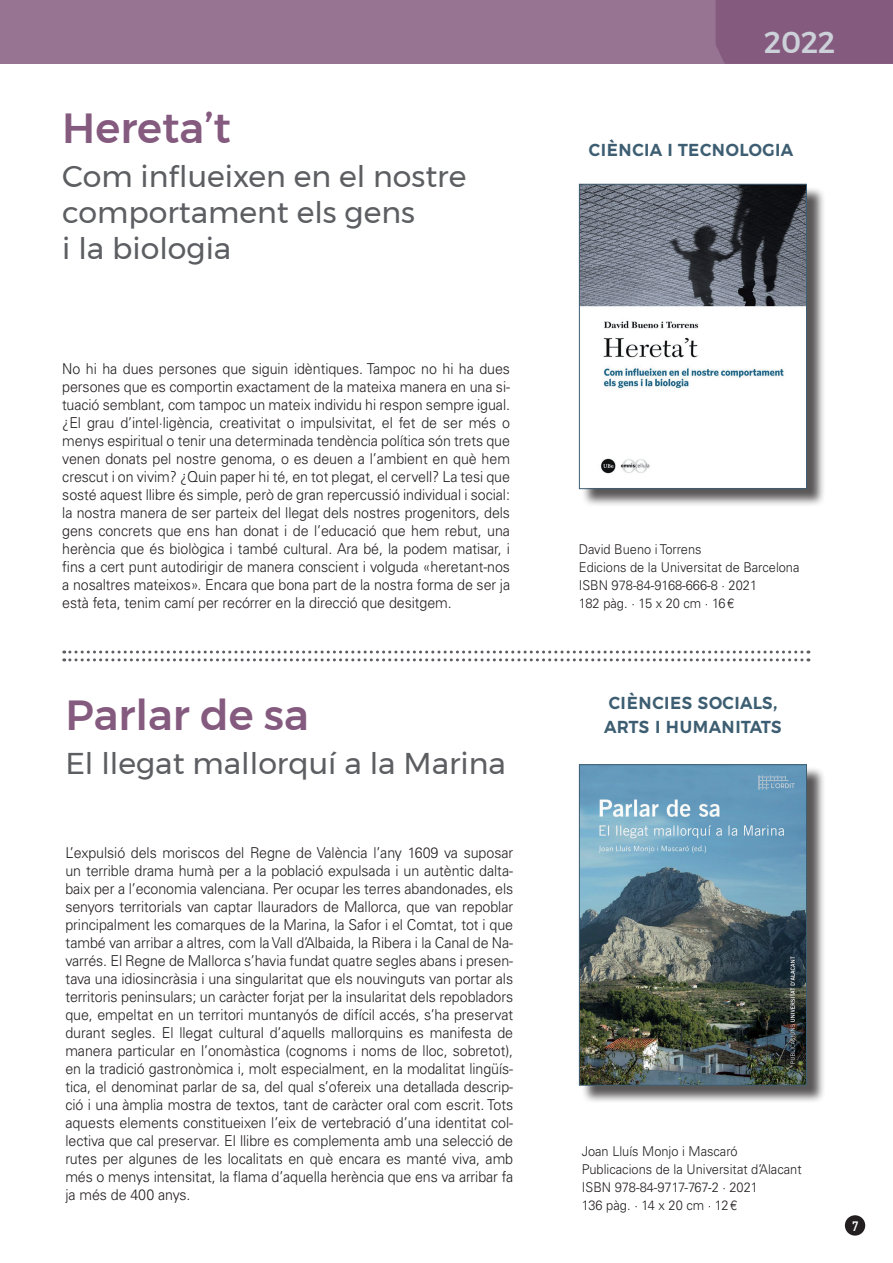
<style>
.page{position:relative;width:893px;height:1263px;background:#fff}
.page>*{position:absolute;margin:0;border:0;box-sizing:border-box;transform-origin:0 0}
.t1{font:500 42px "Montserrat";color:#855a7f}
.t2{font:30px/36px "Montserrat";color:#5c5e62}
.t3{font:500 30px "Montserrat";color:#ccd0d8;scale:.95 1}
.t4{font:500 21px/24px "Montserrat";color:#3d5e72;scale:.95 1}
.t5{font:300 15px/18px "Univers";letter-spacing:-.005em;color:#231f20;text-align:justify;scale:.95 1}
.t6{font:300 13.5px/18px "Univers";color:#231f20;scale:.95 1}
.t7{font:13.5px "DIN Mittelschrift";color:#fff;scale:.95 1}
</style>
<div class="page">
<div style="left:844px;top:1214px;width:22px;height:23px;background:#231f20;border-radius:50%"></div>
<div style="left:843px;top:1213px;width:24px;height:25px;border:2px solid #fff;border-radius:50%"></div>
<svg style="left:64px;top:650px;width:745px;height:11px"></svg>
<div style="left:0;top:0;width:893px;height:64px;background:#977492"></div>
<div style="left:716px;top:0;width:177px;height:64px;background:#855a7f"></div>
<div style="left:581px;top:186px;width:244px;height:322px;background:#231f20;opacity:.75"></div>
<img style="left:581px;top:186px;width:224px;height:301px">
<div style="left:579px;top:184px;width:228px;height:305px;border:1px solid #3e5e72"></div>
<div style="left:581px;top:766px;width:244px;height:338px;background:#231f20;opacity:.75"></div>
<img style="left:581px;top:766px;width:224px;height:317px">
<div style="left:579px;top:764px;width:228px;height:321px;border:1px solid #3e5e72"></div>
<h1 class="t1" style="left:62px;top:95px;width:170px">Hereta’t</h1>
<h2 class="t2" style="left:62px;top:158px;width:406px">Com influeixen en el nostre comportament els gens<br>i la biologia</h2>
<p class="t5" style="left:62px;top:360px;width:473px">No hi ha dues persones que siguin idèntiques. Tampoc no hi ha dues persones que es comportin exactament de la mateixa manera en una si&shy;tuació semblant, com tampoc un mateix individu hi respon sempre igual. ¿El grau d’intel·ligència, creativitat o impulsivitat, el fet de ser més o menys espiritual o tenir una determinada tendència política són trets que venen donats pel nostre genoma, o es deuen a l’ambient en què hem crescut i on vivim? ¿Quin paper hi té, en tot plegat, el cervell? La tesi que sosté aquest llibre és simple, però de gran repercussió individual i social: la nostra manera de ser parteix del llegat dels nostres progenitors, dels gens concrets que ens han donat i de l’educació que hem rebut, una herència que és biològica i també cultural. Ara bé, la podem matisar, i fins a cert punt autodirigir de manera conscient i volguda «heretant-nos a nosaltres mateixos». Encara que bona part de la nostra forma de ser ja està feta, tenim camí per recórrer en la direcció que desitgem.</p>
<h1 class="t1" style="left:65px;top:682px;width:245px">Parlar de sa</h1>
<h2 class="t2" style="left:65px;top:745px;width:442px">El llegat mallorquí a la Marina</h2>
<p class="t5" style="left:65px;top:843px;width:473px">L’expulsió dels moriscos del Regne de València l’any 1609 va suposar un terrible drama humà per a la població expulsada i un autèntic dalta&shy;baix per a l’economia valenciana. Per ocupar les terres abandonades, els senyors territorials van captar llauradors de Mallorca, que van repoblar principalment les comarques de la Marina, la Safor i el Comtat, tot i que també van arribar a altres, com la Vall d’Albaida, la Ribera i la Canal de Na&shy;varrés. El Regne de Mallorca s’havia fundat quatre segles abans i presen&shy;tava una idiosincràsia i una singularitat que els nouvinguts van portar als territoris peninsulars; un caràcter forjat per la insularitat dels repobladors que, empeltat en un territori muntanyós de difícil accés, s’ha preservat durant segles. El llegat cultural d’aquells mallorquins es manifesta de manera particular en l’onomàstica (cognoms i noms de lloc, sobretot), en la tradició gastronòmica i, molt especialment, en la modalitat lingüís&shy;tica, el denominat parlar de sa, del qual s’ofereix una detallada descrip&shy;ció i una àmplia mostra de textos, tant de caràcter oral com escrit. Tots aquests elements constitueixen l’eix de vertebració d’una identitat col· lectiva que cal preservar. El llibre es complementa amb una selecció de rutes per algunes de les localitats en què encara es manté viva, amb més o menys intensitat, la flama d’aquella herència que ens va arribar fa ja més de 400 anys.</p>
<h2 class="t3" style="left:764px;top:18px;width:76px">2022</h2>
<h3 class="t4" style="left:588px;top:137px;width:217px">ciència i tecnologia</h3>
<p class="t6" style="left:579px;top:540px;width:234px">David Bueno i Torrens<br>Edicions de la Universitat de Barcelona<br>ISBN 978-84-9168-666-8 · 2021<br>182 pàg. · 15 x 20 cm · 16€</p>
<h3 class="t4" style="left:604px;top:690px;width:189px">ciències socials, arts i humanitats</h3>
<p class="t6" style="left:582px;top:1142px;width:233px">Joan Lluís Monjo i Mascaró<br>Publicacions de la Universitat d’Alacant<br>ISBN 978-84-9717-767-2 · 2021<br>136 pàg. · 14 x 20 cm · 12€</p>
<p class="t7" style="left:852px;top:1218px;width:8px">7</p>
</div>
